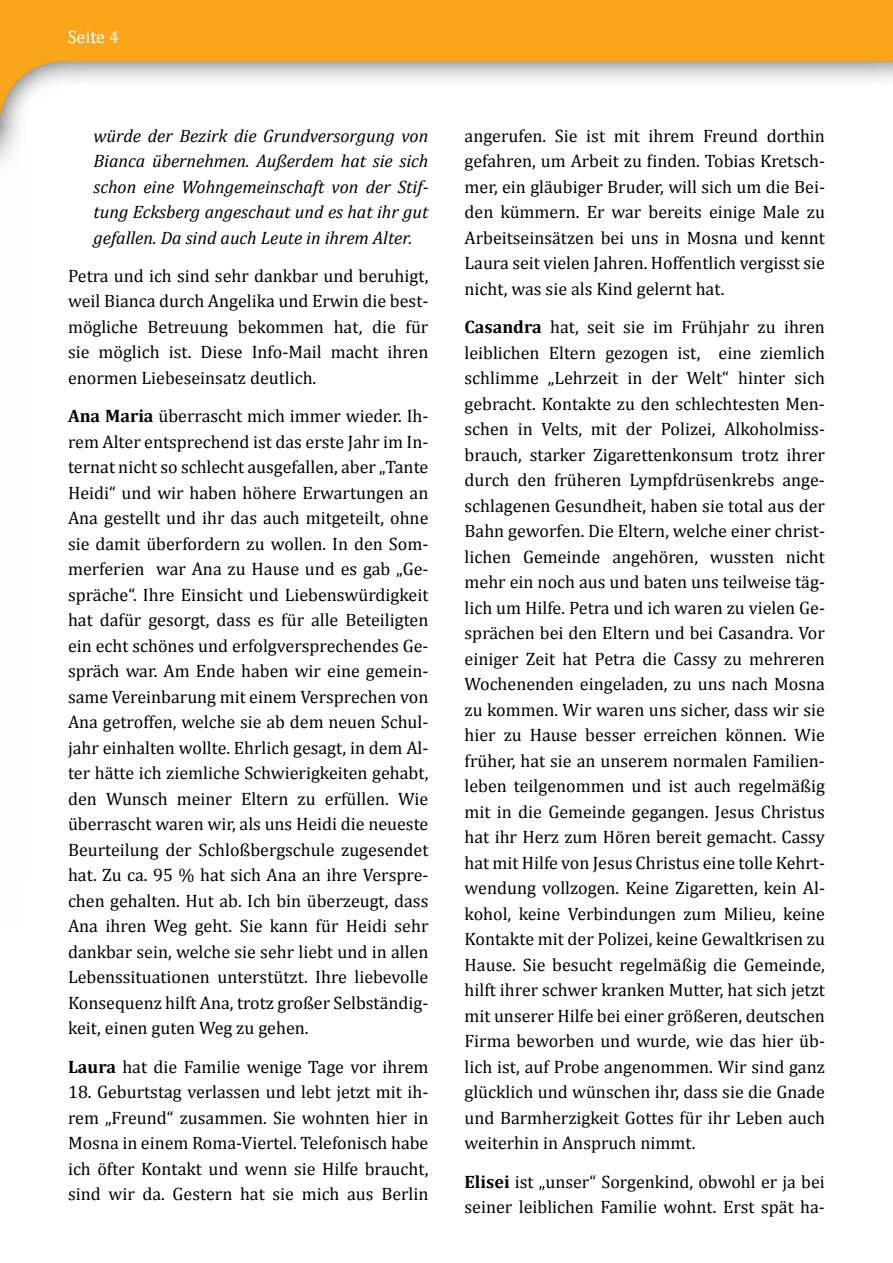
<style>
.page{position:relative;width:893px;height:1263px;background:#fff}
.page>*{position:absolute;margin:0;border:0;box-sizing:border-box;transform-origin:0 0}
.t1{font:18px/25.5px "Cambria";color:#000;text-align:justify}
.t2{font:italic 18px/25.5px "Cambria";color:#000;text-align:justify}
.t3{font:18px "Cambria";color:#fff}
.s1{font-weight:700}
</style>
<div class="page">
<svg style="left:0;top:0;width:465px;height:128px"></svg>
<svg style="left:465px;top:0;width:428px;height:81px;background:#f0b147"></svg>
<p class="t3" style="left:68px;top:26px;width:53px">Seite 4</p>
<p class="t2" style="left:94px;top:122px;width:336px">würde der Bezirk die Grundversorgung von Bianca übernehmen. Außerdem hat sie sich schon eine Wohngemeinschaft von der Stif&shy;tung Ecksberg angeschaut und es hat ihr gut gefallen. Da sind auch Leute in ihrem Alter.</p>
<p class="t1" style="left:68px;top:263px;width:362px">Petra und ich sind sehr dankbar und beruhigt, weil Bianca durch Angelika und Erwin die best&shy;mögliche Betreuung bekommen hat, die für sie möglich ist. Diese Info-Mail macht ihren enormen Liebeseinsatz deutlich.</p>
<p class="t1" style="left:68px;top:403px;width:362px"><span class="s1">Ana Maria</span> überrascht mich immer wieder. Ih&shy;rem Alter entsprechend ist das erste Jahr im In&shy;ternat nicht so schlecht ausgefallen, aber „Tante Heidi“ und wir haben höhere Erwartungen an Ana gestellt und ihr das auch mitgeteilt, ohne sie damit überfordern zu wollen. In den Som&shy;merferien war Ana zu Hause und es gab „Ge&shy;spräche“. Ihre Einsicht und Liebenswürdigkeit hat dafür gesorgt, dass es für alle Beteiligten ein echt schönes und erfolgversprechendes Ge&shy;spräch war. Am Ende haben wir eine gemein&shy;same Vereinbarung mit einem Versprechen von Ana getroffen, welche sie ab dem neuen Schul&shy;jahr einhalten wollte. Ehrlich gesagt, in dem Al&shy;ter hätte ich ziemliche Schwierigkeiten gehabt, den Wunsch meiner Eltern zu erfüllen. Wie überrascht waren wir, als uns Heidi die neueste Beurteilung der Schloßbergschule zugesendet hat. Zu ca. 95 % hat sich Ana an ihre Verspre&shy;chen gehalten. Hut ab. Ich bin überzeugt, dass Ana ihren Weg geht. Sie kann für Heidi sehr dankbar sein, welche sie sehr liebt und in allen Lebenssituationen unterstützt. Ihre liebevolle Konsequenz hilft Ana, trotz großer Selbständig&shy;keit, einen guten Weg zu gehen.</p>
<p class="t1" style="left:68px;top:1054px;width:362px"><span class="s1">Laura</span> hat die Familie wenige Tage vor ihrem</p>
<p class="t1" style="left:68px;top:1079px;width:362px">18. Geburtstag verlassen und lebt jetzt mit ih&shy;rem „Freund“ zusammen. Sie wohnten hier in Mosna in einem Roma-Viertel. Telefonisch habe ich öfter Kontakt und wenn sie Hilfe braucht, sind wir da. Gestern hat sie mich aus Berlin</p>
<p class="t1" style="left:465px;top:123px;width:362px">angerufen. Sie ist mit ihrem Freund dorthin gefahren, um Arbeit zu finden. Tobias Kretsch&shy;mer, ein gläubiger Bruder, will sich um die Bei&shy;den kümmern. Er war bereits einige Male zu Arbeitseinsätzen bei uns in Mosna und kennt Laura seit vielen Jahren. Hoffentlich vergisst sie nicht, was sie als Kind gelernt hat.</p>
<p class="t1" style="left:465px;top:314px;width:362px"><span class="s1">Casandra</span> hat, seit sie im Frühjahr zu ihren leiblichen Eltern gezogen ist, eine ziemlich schlimme „Lehrzeit in der Welt“ hinter sich gebracht. Kontakte zu den schlechtesten Men&shy;schen in Velts, mit der Polizei, Alkoholmiss&shy;brauch, starker Zigarettenkonsum trotz ihrer durch den früheren Lympfdrüsenkrebs ange&shy;schlagenen Gesundheit, haben sie total aus der Bahn geworfen. Die Eltern, welche einer christ&shy;lichen Gemeinde angehören, wussten nicht mehr ein noch aus und baten uns teilweise täg&shy;lich um Hilfe. Petra und ich waren zu vielen Ge&shy;sprächen bei den Eltern und bei Casandra. Vor einiger Zeit hat Petra die Cassy zu mehreren Wochenenden eingeladen, zu uns nach Mosna zu kommen. Wir waren uns sicher, dass wir sie hier zu Hause besser erreichen können. Wie früher, hat sie an unserem normalen Familien&shy;leben teilgenommen und ist auch regelmäßig mit in die Gemeinde gegangen. Jesus Christus hat ihr Herz zum Hören bereit gemacht. Cassy hat mit Hilfe von Jesus Christus eine tolle Kehrt&shy;wendung vollzogen. Keine Zigaretten, kein Al&shy;kohol, keine Verbindungen zum Milieu, keine Kontakte mit der Polizei, keine Gewaltkrisen zu Hause. Sie besucht regelmäßig die Gemeinde, hilft ihrer schwer kranken Mutter, hat sich jetzt mit unserer Hilfe bei einer größeren, deutschen Firma beworben und wurde, wie das hier üb&shy;lich ist, auf Probe angenommen. Wir sind ganz glücklich und wünschen ihr, dass sie die Gnade und Barmherzigkeit Gottes für ihr Leben auch weiterhin in Anspruch nimmt.</p>
<p class="t1" style="left:465px;top:1169px;width:362px"><span class="s1">Elisei</span> ist „unser“ Sorgenkind, obwohl er ja bei seiner leiblichen Familie wohnt. Erst spät ha-</p>
</div>
